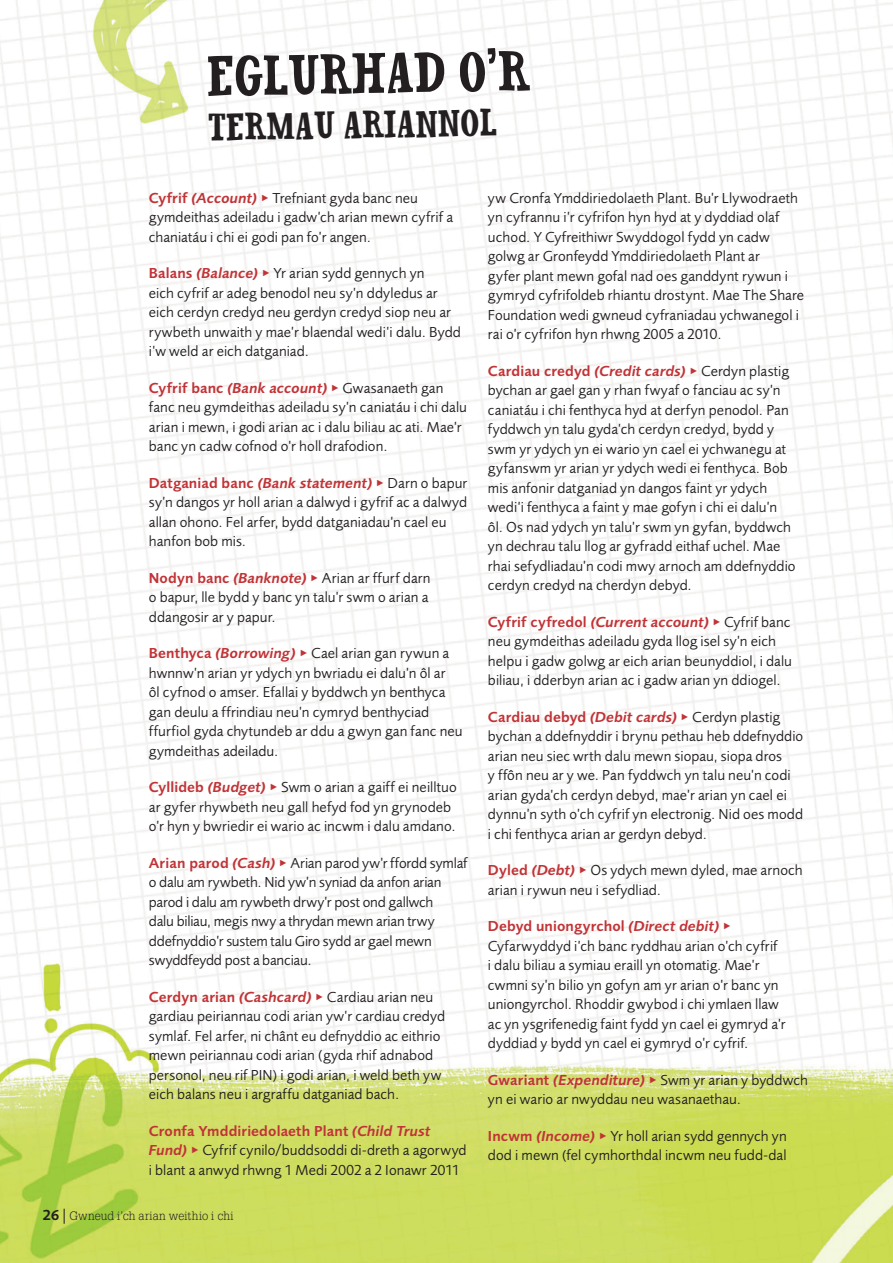
<style>
.page{position:relative;width:893px;height:1263px;background:#fff}
.page>*{position:absolute;margin:0;border:0;box-sizing:border-box;transform-origin:0 0}
.t1{font:55.5px "Oklahoma Deputy";color:#231f20}
.t2{font:37.5px "Oklahoma Deputy";color:#231f20}
.Body_text{font:15px/19.5px "Foundry Sans";letter-spacing:.005em;color:#231f20}
.Body_text-2{font:300 12px "Glypha LT Pro";letter-spacing:.01em;color:#231f20}
.s1{font-weight:600;color:#c13336}
.s2{font-weight:600;font-style:italic;color:#c13336}
.s3{font-family:"Foundry Sans";font-weight:600;font-size:15px}
</style>
<div class="page">
<img style="left:0;top:0;width:893px;height:1263px">
<p class="t1" style="left:207px;top:42px;width:324px;rotate:-1deg">Eglurhad o’r</p>
<p class="t2" style="left:209px;top:104px;width:290px;rotate:-1deg">Termau Ariannol</p>
<p class="Body_text" style="left:149px;top:188px;width:306px"><span class="s1">Cyfrif</span> <span class="s2">(Account)</span> <span class="s1">▸</span> Trefniant gyda banc neu gymdeithas adeiladu i gadw’ch arian mewn cyfrif a chaniatáu i chi ei godi pan fo’r angen.</p>
<p class="Body_text" style="left:149px;top:264px;width:314px"><span class="s1">Balans</span> <span class="s2">(Balance)</span> <span class="s1">▸</span> Yr arian sydd gennych yn<br>eich cyfrif ar adeg benodol neu sy’n ddyledus ar eich cerdyn credyd neu gerdyn credyd siop neu ar rywbeth unwaith y mae’r blaendal wedi’i dalu. Bydd i’w weld ar eich datganiad.</p>
<p class="Body_text" style="left:149px;top:378px;width:320px"><span class="s1">Cyfrif banc</span> <span class="s2">(Bank account)</span> <span class="s1">▸</span> Gwasanaeth gan fanc neu gymdeithas adeiladu sy’n caniatáu i chi dalu arian i mewn, i godi arian ac i dalu biliau ac ati. Mae’r banc yn cadw cofnod o’r holl drafodion.</p>
<p class="Body_text" style="left:149px;top:473px;width:320px"><span class="s1">Datganiad banc</span> <span class="s2">(Bank statement)</span> <span class="s1">▸</span> Darn o bapur sy’n dangos yr holl arian a dalwyd i gyfrif ac a dalwyd allan ohono. Fel arfer, bydd datganiadau’n cael eu hanfon bob mis.</p>
<p class="Body_text" style="left:149px;top:568px;width:283px"><span class="s1">Nodyn banc</span> <span class="s2">(Banknote)</span> <span class="s1">▸</span> Arian ar ffurf darn o bapur, lle bydd y banc yn talu’r swm o arian a ddangosir ar y papur.</p>
<p class="Body_text" style="left:149px;top:644px;width:315px"><span class="s1">Benthyca</span> <span class="s2">(Borrowing)</span> <span class="s1">▸</span> Cael arian gan rywun a hwnnw’n arian yr ydych yn bwriadu ei dalu’n ôl ar<br>ôl cyfnod o amser. Efallai y byddwch yn benthyca gan deulu a ffrindiau neu’n cymryd benthyciad ffurfiol gyda chytundeb ar ddu a gwyn gan fanc neu gymdeithas adeiladu.</p>
<p class="Body_text" style="left:149px;top:778px;width:309px"><span class="s1">Cyllideb</span> <span class="s2">(Budget)</span> <span class="s1">▸</span> Swm o arian a gaiff ei neilltuo ar gyfer rhywbeth neu gall hefyd fod yn grynodeb o’r hyn y bwriedir ei wario ac incwm i dalu amdano.</p>
<p class="Body_text" style="left:149px;top:853px;width:320px"><span class="s1">Arian parod</span> <span class="s2">(Cash)</span> <span class="s1">▸</span> Arian parod yw’r ffordd symlaf o dalu am rywbeth. Nid yw’n syniad da anfon arian parod i dalu am rywbeth drwy’r post ond gallwch<br>dalu biliau, megis nwy a thrydan mewn arian trwy ddefnyddio’r sustem talu Giro sydd ar gael mewn swyddfeydd post a banciau.</p>
<p class="Body_text" style="left:149px;top:987px;width:298px"><span class="s1">Cerdyn arian</span> <span class="s2">(Cashcard)</span> <span class="s1">▸</span> Cardiau arian neu gardiau peiriannau codi arian yw’r cardiau credyd symlaf. Fel arfer, ni chânt eu defnyddio ac eithrio mewn peiriannau codi arian (gyda rhif adnabod personol, neu rif PIN) i godi arian, i weld beth yw eich balans neu i argraffu datganiad bach.</p>
<p class="Body_text" style="left:149px;top:1121px;width:319px"><span class="s1">Cronfa Ymddiriedolaeth Plant</span> <span class="s2">(Child Trust<br>Fund)</span> <span class="s1">▸</span> Cyfrif cynilo/buddsoddi di-dreth a agorwyd i blant a anwyd rhwng 1 Medi 2002 a 2 Ionawr 2011</p>
<p class="Body_text-2" style="left:43px;top:1209px;width:193px"><span class="s3">26│</span>Gwneud i’ch arian weithio i chi</p>
<p class="Body_text" style="left:488px;top:188px;width:318px">yw Cronfa Ymddiriedolaeth Plant. Bu’r Llywodraeth yn cyfrannu i’r cyfrifon hyn hyd at y dyddiad olaf uchod. Y Cyfreithiwr Swyddogol fydd yn cadw golwg ar Gronfeydd Ymddiriedolaeth Plant ar<br>gyfer plant mewn gofal nad oes ganddynt rywun i gymryd cyfrifoldeb rhiantu drostynt. Mae The Share Foundation wedi gwneud cyfraniadau ychwanegol i rai o’r cyfrifon hyn rhwng 2005 a 2010.</p>
<p class="Body_text" style="left:488px;top:361px;width:309px"><span class="s1">Cardiau credyd</span> <span class="s2">(Credit cards)</span> <span class="s1">▸</span> Cerdyn plastig bychan ar gael gan y rhan fwyaf o fanciau ac sy’n caniatáu i chi fenthyca hyd at derfyn penodol. Pan fyddwch yn talu gyda’ch cerdyn credyd, bydd y swm yr ydych yn ei wario yn cael ei ychwanegu at gyfanswm yr arian yr ydych wedi ei fenthyca. Bob mis anfonir datganiad yn dangos faint yr ydych wedi’i fenthyca a faint y mae gofyn i chi ei dalu’n ôl. Os nad ydych yn talu’r swm yn gyfan, byddwch yn dechrau talu llog ar gyfradd eithaf uchel. Mae rhai sefydliadau’n codi mwy arnoch am ddefnyddio cerdyn credyd na cherdyn debyd.</p>
<p class="Body_text" style="left:488px;top:612px;width:306px"><span class="s1">Cyfrif cyfredol</span> <span class="s2">(Current account)</span> <span class="s1">▸</span> Cyfrif banc neu gymdeithas adeiladu gyda llog isel sy’n eich helpu i gadw golwg ar eich arian beunyddiol, i dalu biliau, i dderbyn arian ac i gadw arian yn ddiogel.</p>
<p class="Body_text" style="left:488px;top:707px;width:317px"><span class="s1">Cardiau debyd</span> <span class="s2">(Debit cards)</span> <span class="s1">▸</span> Cerdyn plastig bychan a ddefnyddir i brynu pethau heb ddefnyddio arian neu siec wrth dalu mewn siopau, siopa dros<br>y ffôn neu ar y we. Pan fyddwch yn talu neu’n codi arian gyda’ch cerdyn debyd, mae’r arian yn cael ei dynnu’n syth o’ch cyfrif yn electronig. Nid oes modd i chi fenthyca arian ar gerdyn debyd.</p>
<p class="Body_text" style="left:488px;top:861px;width:316px"><span class="s1">Dyled</span> <span class="s2">(Debt)</span> <span class="s1">▸</span> Os ydych mewn dyled, mae arnoch arian i rywun neu i sefydliad.</p>
<p class="Body_text" style="left:488px;top:917px;width:299px"><span class="s1">Debyd uniongyrchol</span> <span class="s2">(Direct debit)</span> <span class="s1">▸ </span>Cyfarwyddyd i’ch banc ryddhau arian o’ch cyfrif<br>i dalu biliau a symiau eraill yn otomatig. Mae’r cwmni sy’n bilio yn gofyn am yr arian o’r banc yn uniongyrchol. Rhoddir gwybod i chi ymlaen llaw ac yn ysgrifenedig faint fydd yn cael ei gymryd a’r dyddiad y bydd yn cael ei gymryd o’r cyfrif.</p>
<p class="Body_text" style="left:488px;top:1070px;width:321px"><span class="s1">Gwariant</span> <span class="s2">(Expenditure)</span> <span class="s1">▸</span> Swm yr arian y byddwch yn ei wario ar nwyddau neu wasanaethau.</p>
<p class="Body_text" style="left:488px;top:1126px;width:300px"><span class="s1">Incwm</span> <span class="s2">(Income)</span> <span class="s1">▸</span> Yr holl arian sydd gennych yn dod i mewn (fel cymhorthdal incwm neu fudd-dal</p>
</div>
